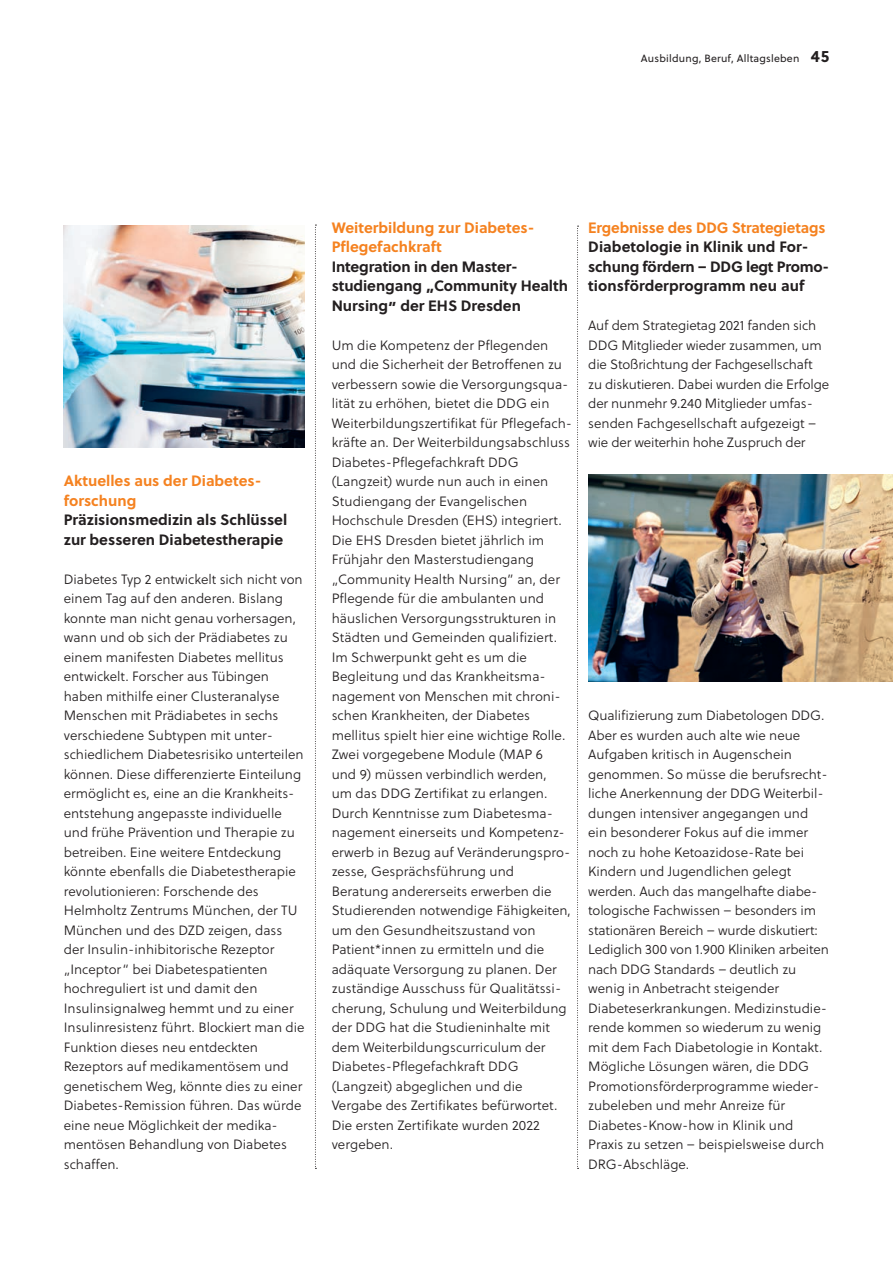
<style>
.page{position:relative;width:893px;height:1263px;background:#fff}
.page>*{position:absolute;margin:0;border:0;box-sizing:border-box;transform-origin:0 0}
.t1{font:700 15px/19.5px "Soleil";color:#231f20}
.t2{font:700 15px/19.5px "Soleil";color:#f58220}
.t3{font:13.5px/19.5px "Soleil Lt";color:#231f20}
.t4{font:10.5px "Soleil";letter-spacing:.02em;color:#231f20}
.s1{font-weight:700;font-size:16.5px}
</style>
<div class="page">
<img style="left:64px;top:225px;width:241px;height:222px">
<img style="left:588px;top:475px;width:305px;height:206px">
<svg style="left:315px;top:225px;width:1px;height:944px"></svg>
<svg style="left:577px;top:226px;width:2px;height:943px"></svg>
<p class="t4" style="left:641px;top:51px;width:190px">Ausbildung, Beruf, Alltagsleben <span class="s1">45</span></p>
<p class="t2" style="left:64px;top:471px;width:199px">Aktuelles aus der Diabetes&shy;forschung</p>
<p class="t1" style="left:64px;top:510px;width:225px">Präzisionsmedizin als Schlüssel zur besseren Diabetestherapie</p>
<p class="t3" style="left:64px;top:569px;width:242px">Diabetes Typ 2 entwickelt sich nicht von einem Tag auf den anderen. Bislang konnte man nicht genau vorhersagen, wann und ob sich der Prädiabetes zu einem manifesten Diabetes mellitus entwickelt. Forscher aus Tübingen haben mithilfe einer Clusteranalyse Menschen mit Prädiabetes in sechs verschiedene Subtypen mit unter&shy;schiedlichem Diabetesrisiko unterteilen können. Diese differenzierte Einteilung ermöglicht es, eine an die Krankheits&shy;entstehung angepasste individuelle und frühe Prävention und Therapie zu betreiben. Eine weitere Entdeckung könnte ebenfalls die Diabetestherapie revolutionieren: Forschende des Helmholtz Zentrums München, der TU München und des DZD zeigen, dass der Insulin-inhibitorische Rezeptor „Inceptor“ bei Diabetespatienten hochreguliert ist und damit den Insulinsignalweg hemmt und zu einer Insulinresistenz führt. Blockiert man die Funktion dieses neu entdeckten Rezeptors auf medikamentösem und genetischem Weg, könnte dies zu einer Diabetes-Remission führen. Das würde eine neue Möglichkeit der medika&shy;mentösen Behandlung von Diabetes schaffen.</p>
<p class="t2" style="left:332px;top:217px;width:204px">Weiterbildung zur Diabetes-<br>Pflegefachkraft</p>
<p class="t1" style="left:332px;top:256px;width:238px">Integration in den Master&shy;studiengang „Community Health<br>Nursing” der EHS Dresden</p>
<p class="t3" style="left:332px;top:335px;width:242px">Um die Kompetenz der Pflegenden und die Sicherheit der Betroffenen zu verbessern sowie die Versorgungsqua&shy;lität zu erhöhen, bietet die DDG ein Weiterbildungszertifikat für Pflegefach&shy;kräfte an. Der Weiterbildungsabschluss Diabetes-Pflegefachkraft DDG (Langzeit) wurde nun auch in einen Studiengang der Evangelischen Hochschule Dresden (EHS) integriert.<br>Die EHS Dresden bietet jährlich im Frühjahr den Masterstudiengang „Community Health Nursing” an, der Pflegende für die ambulanten und häuslichen Versorgungsstrukturen in Städten und Gemeinden qualifiziert.<br>Im Schwerpunkt geht es um die Begleitung und das Krankheitsma&shy;nagement von Menschen mit chroni&shy;schen Krankheiten, der Diabetes mellitus spielt hier eine wichtige Rolle.<br>Zwei vorgegebene Module (MAP 6<br>und 9) müssen verbindlich werden,<br>um das DDG Zertifikat zu erlangen.<br>Durch Kenntnisse zum Diabetesma&shy;nagement einerseits und Kompetenz&shy;erwerb in Bezug auf Veränderungspro&shy;zesse, Gesprächsführung und Beratung andererseits erwerben die Studierenden notwendige Fähigkeiten, um den Gesundheitszustand von Patient*innen zu ermitteln und die adäquate Versorgung zu planen. Der zuständige Ausschuss für Qualitätssi&shy;cherung, Schulung und Weiterbildung der DDG hat die Studieninhalte mit dem Weiterbildungscurriculum der Diabetes-Pflegefachkraft DDG (Langzeit) abgeglichen und die Vergabe des Zertifikates befürwortet.<br>Die ersten Zertifikate wurden 2022 vergeben.</p>
<p class="t2" style="left:588px;top:217px;width:239px">Ergebnisse des DDG Strategietags</p>
<p class="t1" style="left:588px;top:237px;width:242px">Diabetologie in Klinik und For&shy;schung fördern – DDG legt Promo&shy;tionsförderprogramm neu auf</p>
<p class="t3" style="left:588px;top:316px;width:242px">Auf dem Strategietag 2021 fanden sich DDG Mitglieder wieder zusammen, um die Stoßrichtung der Fachgesellschaft zu diskutieren. Dabei wurden die Erfolge der nunmehr 9.240 Mitglieder umfas&shy;senden Fachgesellschaft aufgezeigt – wie der weiterhin hohe Zuspruch der</p>
<p class="t3" style="left:588px;top:706px;width:242px">Qualifizierung zum Diabetologen DDG.<br>Aber es wurden auch alte wie neue Aufgaben kritisch in Augenschein genommen. So müsse die berufsrecht&shy;liche Anerkennung der DDG Weiterbil&shy;dungen intensiver angegangen und ein besonderer Fokus auf die immer noch zu hohe Ketoazidose-Rate bei Kindern und Jugendlichen gelegt werden. Auch das mangelhafte diabe&shy;tologische Fachwissen – besonders im stationären Bereich – wurde diskutiert:<br>Lediglich 300 von 1.900 Kliniken arbeiten nach DDG Standards – deutlich zu wenig in Anbetracht steigender Diabeteserkrankungen. Medizinstudie&shy;rende kommen so wiederum zu wenig mit dem Fach Diabetologie in Kontakt.<br>Mögliche Lösungen wären, die DDG Promotionsförderprogramme wieder&shy;zubeleben und mehr Anreize für Diabetes-Know-how in Klinik und Praxis zu setzen – beispielsweise durch DRG-Abschläge.</p>
</div>
